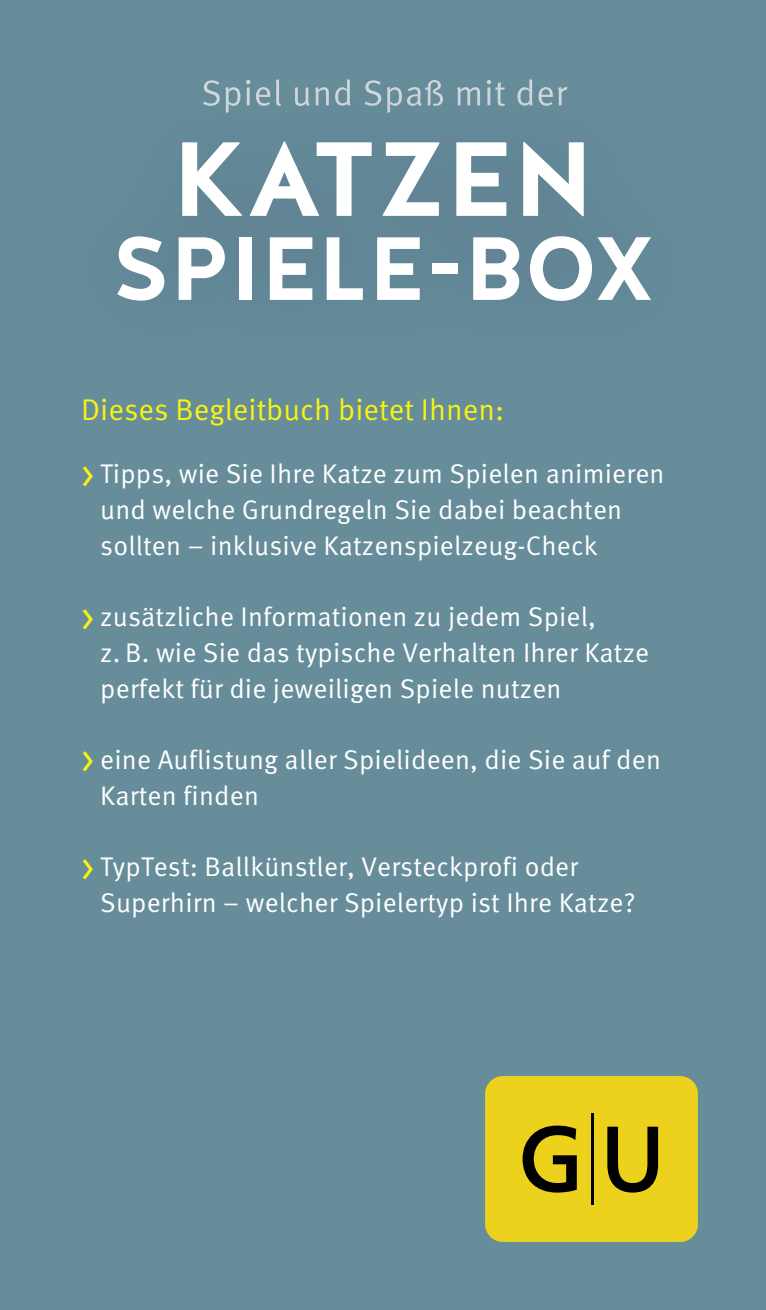
<style>
.page{position:relative;width:766px;height:1310px;background:#fff}
.page>*{position:absolute;margin:0;border:0;box-sizing:border-box;transform-origin:0 0}
.t1{font:700 105px "Halis GR";color:#fff}
.t2{font:700 89.4px "Halis GR";color:#fff}
.t3{font:30px "Meta OT Norm";color:#f7f410}
.t4{font:27px/35.7px "Meta OT Norm";letter-spacing:.005em;color:#fff}
.s1{font-size:39px;color:#f7f410}
</style>
<div class="page">
<div style="left:0;top:0;width:765px;height:1310px;background:#678d9b"></div>
<div style="left:485px;top:1076px;width:212px;height:166px;background:#ecd21c;border-radius:18px"></div>
<svg style="left:522px;top:1125px;width:54px;height:67px"></svg>
<svg style="left:607px;top:1126px;width:51px;height:66px"></svg>
<hr style="left:590px;top:1113px;width:3px;height:92px;background:#000">
<img style="left:407px;top:79px;width:160px;height:27px">
<img style="left:203px;top:79px;width:199px;height:34px">
<h1 class="t1" style="left:172px;top:118px;width:424px">KATZEN</h1>
<h2 class="t2" style="left:112px;top:217px;width:542px">SPIELE-BOX</h2>
<p class="t3" style="left:81px;top:395px;width:424px">Dieses Begleitbuch bietet Ihnen:</p>
<p class="t4" style="left:100px;top:457px;width:565px;text-indent:-19px"><span class="s1">&gt;</span> Tipps, wie Sie Ihre Katze zum Spielen animieren und welche Grundregeln Sie dabei beachten sollten – inklusive Katzenspielzeug-Check</p>
<p class="t4" style="left:100px;top:600px;width:550px;text-indent:-19px"><span class="s1">&gt;</span> zusätzliche Informationen zu jedem Spiel,<br>z. B. wie Sie das typische Verhalten Ihrer Katze perfekt für die jeweiligen Spiele nutzen</p>
<p class="t4" style="left:100px;top:743px;width:562px;text-indent:-19px"><span class="s1">&gt;</span> eine Auflistung aller Spielideen, die Sie auf den<br>Karten finden</p>
<p class="t4" style="left:100px;top:850px;width:536px;text-indent:-19px"><span class="s1">&gt;</span> TypTest: Ballkünstler, Versteckprofi oder<br>Superhirn – welcher Spielertyp ist Ihre Katze?</p>
</div>
